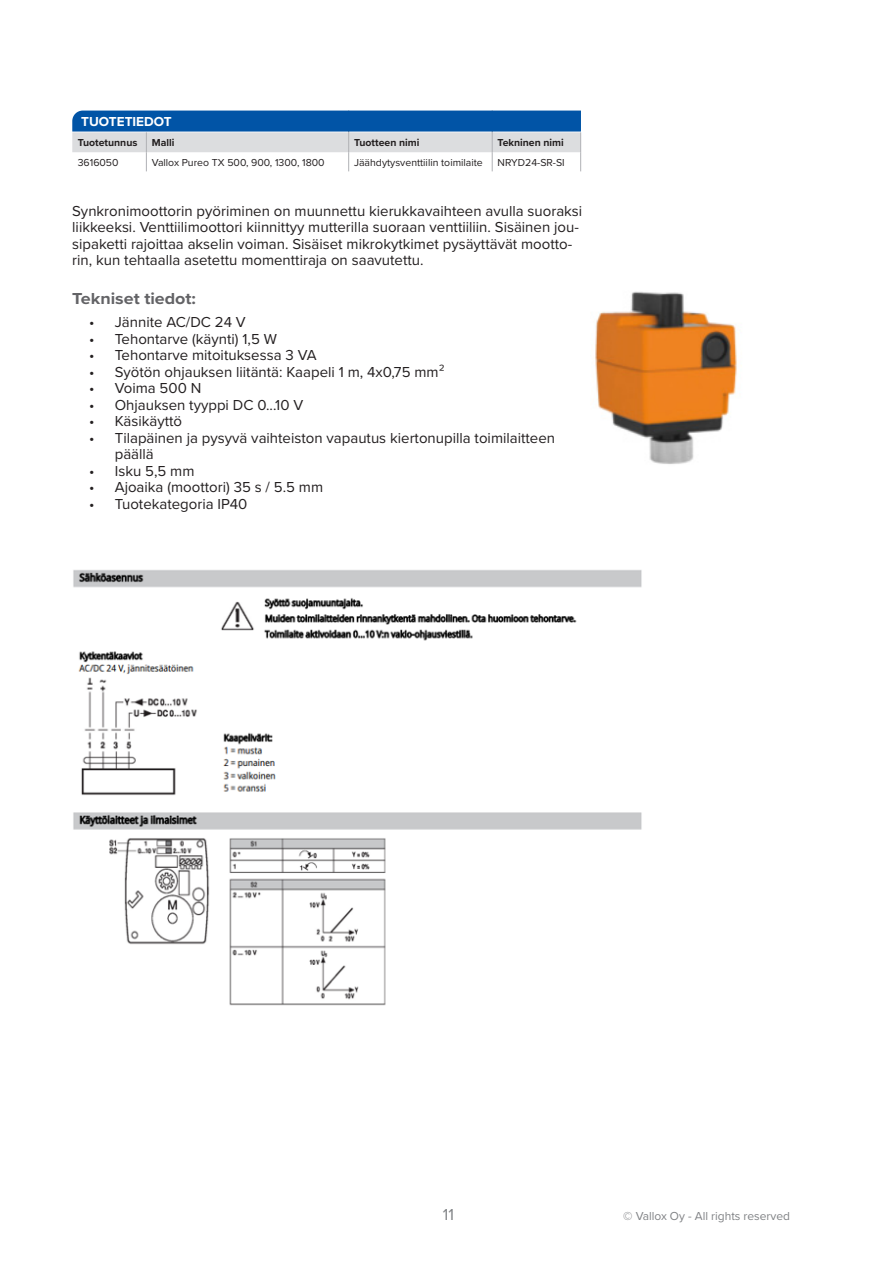
<style>
.page{position:relative;width:893px;height:1263px;background:#fff}
.page>*{position:absolute;margin:0;border:0;box-sizing:border-box;transform-origin:0 0}
.OTSIKKO_2{font:700 16.5px "Proxima Nova";color:#636366;scale:1.08 1}
.t1{font:16.5px "Proxima Nova";color:#808285}
.leipäteksti_1{font:15px/16.5px "Proxima Nova";color:#231f20}
.TEKNISET_TIEDOT_NEGA{font:700 13.5px "Proxima Nova";color:#fff}
.t2{font:12px "Proxima Nova";color:#808285}
.TEKN_TAULUKKOTEKSTIT{font:10.5px "Proxima Nova";color:#231f20}
.TEKN_TAULUKKOTEKSTIT-2{font:700 10.5px "Proxima Nova";color:#231f20}
</style>
<div class="page">
<svg style="left:72px;top:111px;width:509px;height:60px"></svg>
<img style="left:595px;top:291px;width:142px;height:173px">
<img style="left:73px;top:570px;width:569px;height:436px">
<p class="TEKNISET_TIEDOT_NEGA" style="left:81px;top:112px;width:92px">TUOTETIEDOT</p>
<p class="TEKN_TAULUKKOTEKSTIT-2" style="left:78px;top:135px;width:61px">Tuotetunnus</p>
<p class="TEKN_TAULUKKOTEKSTIT-2" style="left:152px;top:135px;width:24px">Malli</p>
<p class="TEKN_TAULUKKOTEKSTIT-2" style="left:354px;top:135px;width:67px">Tuotteen nimi</p>
<p class="TEKN_TAULUKKOTEKSTIT-2" style="left:498px;top:135px;width:68px">Tekninen nimi</p>
<p class="TEKN_TAULUKKOTEKSTIT" style="left:78px;top:155px;width:42px">3616050</p>
<p class="TEKN_TAULUKKOTEKSTIT" style="left:152px;top:155px;width:174px">Vallox Pureo TX 500, 900, 1300, 1800</p>
<p class="TEKN_TAULUKKOTEKSTIT" style="left:354px;top:155px;width:130px">Jäähdytysventtiilin toimilaite</p>
<p class="TEKN_TAULUKKOTEKSTIT" style="left:498px;top:155px;width:69px">NRYD24-SR-SI</p>
<p class="leipäteksti_1" style="left:72px;top:202px;width:511px">Synkronimoottorin pyöriminen on muunnettu kierukkavaihteen avulla suoraksi liikkeeksi. Venttiilimoottori kiinnittyy mutterilla suoraan venttiiliin. Sisäinen jou&shy;sipaketti rajoittaa akselin voiman. Sisäiset mikrokytkimet pysäyttävät mootto&shy;rin, kun tehtaalla asetettu momenttiraja on saavutettu.</p>
<p class="OTSIKKO_2" style="left:72px;top:286px;width:116px">Tekniset tiedot:</p>
<p class="leipäteksti_1" style="left:89px;top:313px;width:158px">• Jännite AC/DC 24 V</p>
<p class="leipäteksti_1" style="left:89px;top:330px;width:189px">• Tehontarve (käynti) 1,5 W</p>
<p class="leipäteksti_1" style="left:89px;top:346px;width:229px">• Tehontarve mitoituksessa 3 VA</p>
<p class="leipäteksti_1" style="left:89px;top:363px;width:357px">• Syötön ohjauksen liitäntä: Kaapeli 1 m, 4x0,75 mm²</p>
<p class="leipäteksti_1" style="left:89px;top:379px;width:114px">• Voima 500 N</p>
<p class="leipäteksti_1" style="left:89px;top:396px;width:215px">• Ohjauksen tyyppi DC 0...10 V</p>
<p class="leipäteksti_1" style="left:89px;top:412px;width:94px">• Käsikäyttö</p>
<p class="leipäteksti_1" style="left:115px;top:429px;width:442px;text-indent:-26px">• Tilapäinen ja pysyvä vaihteiston vapautus kiertonupilla toimilaitteen päällä</p>
<p class="leipäteksti_1" style="left:89px;top:462px;width:107px">• Isku 5,5 mm</p>
<p class="leipäteksti_1" style="left:89px;top:478px;width:235px">• Ajoaika (moottori) 35 s / 5.5 mm</p>
<p class="leipäteksti_1" style="left:89px;top:495px;width:160px">• Tuotekategoria IP40</p>
<p class="t1" style="left:443px;top:1202px;width:13px">11</p>
<p class="t2" style="left:623px;top:1207px;width:168px">© Vallox Oy - All rights reserved</p>
</div>
